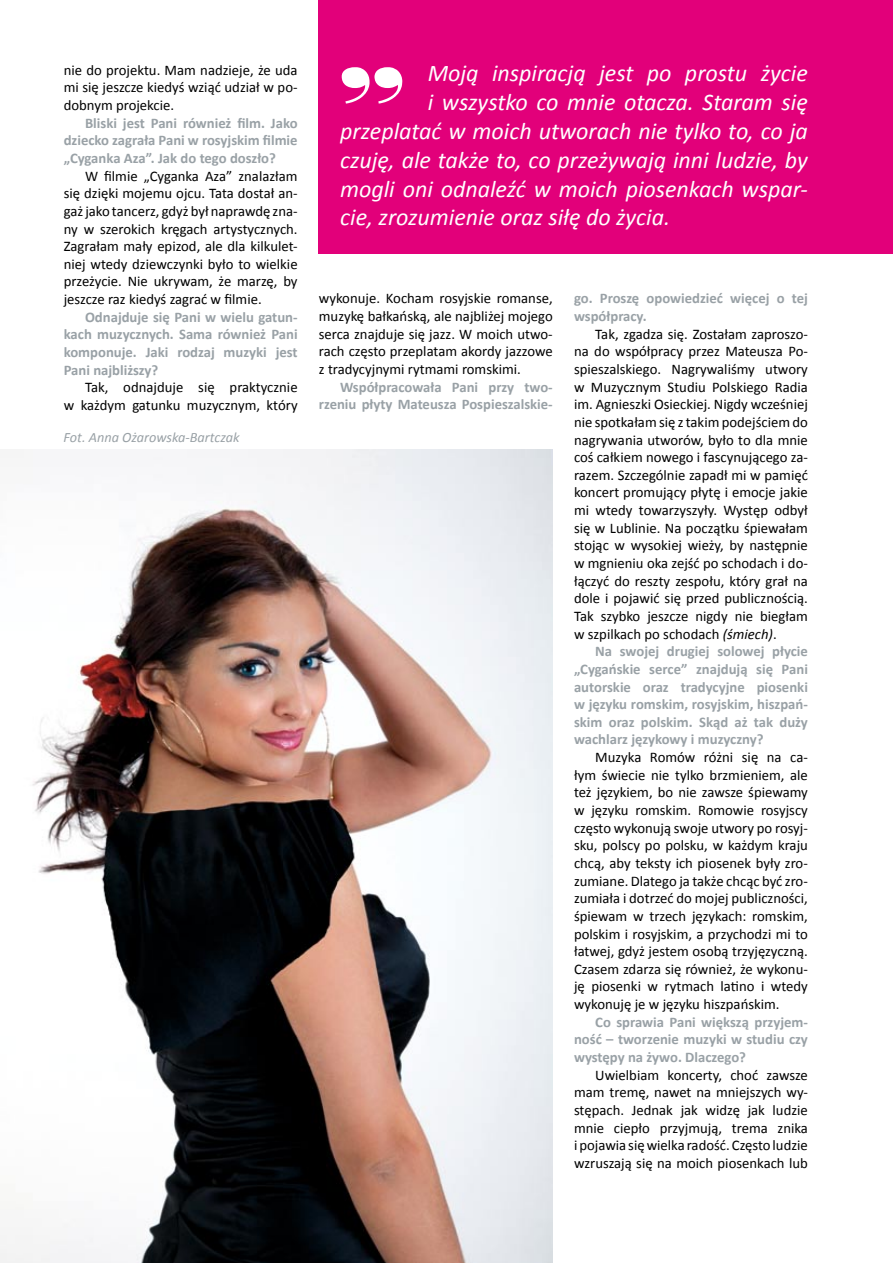
<style>
.page{position:relative;width:893px;height:1263px;background:#fff}
.page>*{position:absolute;margin:0;border:0;box-sizing:border-box;transform-origin:0 0}
.t1{font:90px "Bodnoff";color:#fff}
.t2{font:italic 24px "Calibri";color:#fff}
.t3{font:14.7px/17.7px "Calibri";color:#000;text-align:justify}
.t4{font:700 14.7px/17.7px "Calibri";color:#99a1a6;text-align:justify}
.t5{font:italic 14.25px "Calibri";color:#99a1a6}
.s1{font-style:italic}
</style>
<div class="page">
<div style="left:319px;top:0;width:574px;height:254px;background:#e2007a"></div>
<img style="left:0;top:449px;width:553px;height:814px">
<svg style="left:64px;top:1195px;width:8px;height:13px"></svg>
<p class="t3" style="left:64px;top:60px;width:235px">nie do projektu. Mam nadzieje, że uda mi się jeszcze kiedyś wziąć udział w po&shy;dobnym projekcie.</p>
<p class="t4" style="left:64px;top:113px;width:235px;text-indent:21px">Bliski jest Pani również film. Jako dziecko zagrała Pani w rosyjskim filmie „Cyganka Aza”. Jak do tego doszło?</p>
<p class="t3" style="left:64px;top:166px;width:235px;text-indent:21px">W filmie „Cyganka Aza” znalazłam się dzięki mojemu ojcu. Tata dostał an&shy;gaż jako tancerz, gdyż był naprawdę zna&shy;ny w szerokich kręgach artystycznych.<br>Zagrałam mały epizod, ale dla kilkulet&shy;niej wtedy dziewczynki było to wielkie przeżycie. Nie ukrywam, że marzę, by jeszcze raz kiedyś zagrać w filmie.</p>
<p class="t4" style="left:64px;top:307px;width:235px;text-indent:21px">Odnajduje się Pani w wielu gatun&shy;kach muzycznych. Sama również Pani komponuje. Jaki rodzaj muzyki jest Pani najbliższy?</p>
<p class="t3" style="left:64px;top:378px;width:235px;text-align:right">Tak, odnajduje się praktycznie<br>w każdym gatunku muzycznym, który</p>
<p class="t5" style="left:64px;top:428px;width:177px">Fot. Anna Ożarowska-Bartczak</p>
<h2 class="t2" style="left:428px;top:59px;width:382px">Moją inspiracją jest po prostu życie</h2>
<h2 class="t2" style="left:428px;top:87px;width:382px">i wszystko co mnie otacza. Staram się</h2>
<h2 class="t2" style="left:340px;top:116px;width:469px">przeplatać w moich utworach nie tylko to, co ja</h2>
<h2 class="t2" style="left:340px;top:145px;width:469px">czuję, ale także to, co przeżywają inni ludzie, by</h2>
<h2 class="t2" style="left:340px;top:174px;width:469px">mogli oni odnaleźć w moich piosenkach wspar-</h2>
<h2 class="t2" style="left:340px;top:203px;width:331px">cie, zrozumienie oraz siłę do życia.</h2>
<h1 class="t1" style="left:339px;top:2px;width:67px">„</h1>
<p class="t3" style="left:319px;top:289px;width:235px">wykonuje. Kocham rosyjskie romanse, muzykę bałkańską, ale najbliżej mojego serca znajduje się jazz. W moich utwo&shy;rach często przeplatam akordy jazzowe z tradycyjnymi rytmami romskimi.</p>
<p class="t4" style="left:319px;top:377px;width:235px;text-align:right">Współpracowała Pani przy two&shy;rzeniu płyty Mateusza Pospieszalskie-</p>
<p class="t4" style="left:574px;top:289px;width:235px">go. Proszę opowiedzieć więcej o tej współpracy.</p>
<p class="t3" style="left:574px;top:324px;width:235px;text-indent:21px">Tak, zgadza się. Zostałam zaproszo&shy;na do współpracy przez Mateusza Po&shy;spieszalskiego. Nagrywaliśmy utwory w Muzycznym Studiu Polskiego Radia im. Agnieszki Osieckiej. Nigdy wcześniej nie spotkałam się z takim podejściem do nagrywania utworów, było to dla mnie coś całkiem nowego i fascynującego za&shy;razem. Szczególnie zapadł mi w pamięć koncert promujący płytę i emocje jakie mi wtedy towarzyszyły. Występ odbył się w Lublinie. Na początku śpiewałam stojąc w wysokiej wieży, by następnie w mgnieniu oka zejść po schodach i do&shy;łączyć do reszty zespołu, który grał na dole i pojawić się przed publicznością.<br>Tak szybko jeszcze nigdy nie biegłam w szpilkach po schodach <span class="s1">(śmiech)</span>.</p>
<p class="t4" style="left:574px;top:642px;width:235px;text-indent:21px">Na swojej drugiej solowej płycie „Cygańskie serce” znajdują się Pani autorskie oraz tradycyjne piosenki w języku romskim, rosyjskim, hiszpań&shy;skim oraz polskim. Skąd aż tak duży wachlarz językowy i muzyczny?</p>
<p class="t3" style="left:574px;top:748px;width:235px;text-indent:21px">Muzyka Romów różni się na ca&shy;łym świecie nie tylko brzmieniem, ale też językiem, bo nie zawsze śpiewamy w języku romskim. Romowie rosyjscy często wykonują swoje utwory po rosyj&shy;sku, polscy po polsku, w każdym kraju chcą, aby teksty ich piosenek były zro&shy;zumiane. Dlatego ja także chcąc być zro&shy;zumiała i dotrzeć do mojej publiczności, śpiewam w trzech językach: romskim, polskim i rosyjskim, a przychodzi mi to łatwej, gdyż jestem osobą trzyjęzyczną.<br>Czasem zdarza się również, że wykonu&shy;ję piosenki w rytmach latino i wtedy wykonuję je w języku hiszpańskim.</p>
<p class="t4" style="left:574px;top:1012px;width:235px;text-indent:21px">Co sprawia Pani większą przyjem&shy;ność – tworzenie muzyki w studiu czy występy na żywo. Dlaczego?</p>
<p class="t3" style="left:574px;top:1065px;width:235px;text-indent:21px">Uwielbiam koncerty, choć zawsze mam tremę, nawet na mniejszych wy&shy;stępach. Jednak jak widzę jak ludzie mnie ciepło przyjmują, trema znika i pojawia się wielka radość. Często ludzie wzruszają się na moich piosenkach lub</p>
</div>
